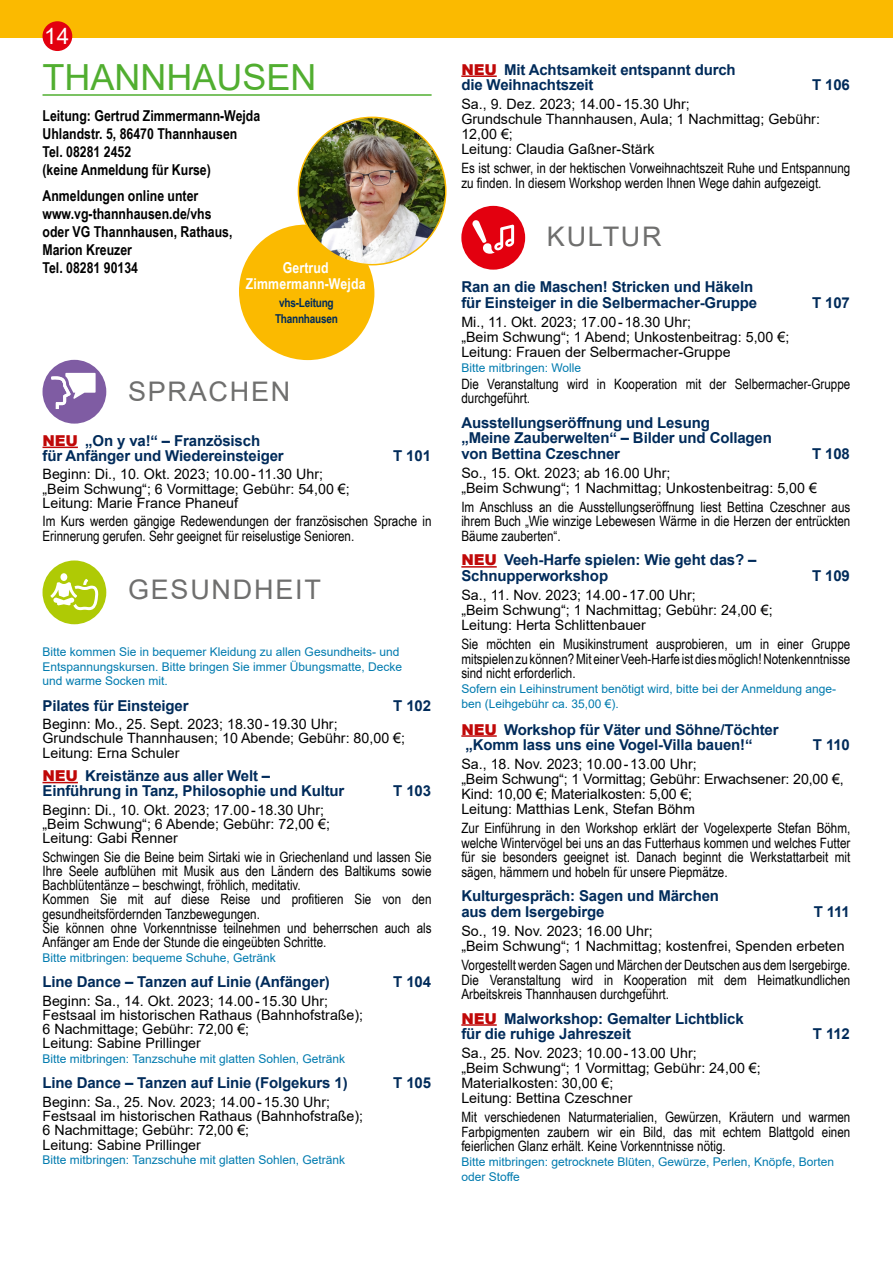
<style>
.page{position:relative;width:893px;height:1263px;background:#fff}
.page>*{position:absolute;margin:0;border:0;box-sizing:border-box;transform-origin:0 0}
.t1{font:36px "Arial";color:#51ae30}
.t2{font:27px "Arial";letter-spacing:.065em;color:#6f6f6e}
.t3{font:22.5px "Arial";color:#fff}
.t4{font:700 15px/15.6px "Arial";letter-spacing:-.01em;color:#002b5a}
.t5{font:700 15px/18px "Arial Narrow";color:#000}
.t6{font:700 15px/16.5px "Arial Narrow";letter-spacing:.01em;color:#fff;text-align:center}
.t7{font:14.25px/14.9px "Arial Narrow";color:#000;text-align:justify}
.t8{font:14.25px/14.9px "Arial";color:#000}
.t9{font:700 12.3px/15.5px "Arial Narrow";letter-spacing:-.02em;color:#002b5a;text-align:center}
.t10{font:12px/14.4px "Arial";color:#007baf}
.s1{font-weight:900;color:#c00808}
</style>
<div class="page">
<hr style="left:892px;top:0;width:1px;height:490px;background:#f6f8e7">
<div style="left:0;top:0;width:893px;height:38px;background:#fbba00"></div>
<div style="left:43px;top:21px;width:29px;height:30px;background:#e3000f;border-radius:50%"></div>
<hr style="left:43px;top:94px;width:389px;height:2px;background:#51ae30">
<hr style="left:43px;top:447px;width:35px;height:1px;background:#c00808">
<hr style="left:43px;top:782px;width:35px;height:1px;background:#c00808">
<div style="left:43px;top:360px;width:63px;height:64px;background:#7f5ca3;border-radius:50%"></div>
<svg style="left:51px;top:373px;width:45px;height:36px"></svg>
<div style="left:43px;top:560px;width:63px;height:64px;background:#afca05;border-radius:50%"></div>
<div style="left:60px;top:573px;width:7px;height:8px;background:#fff;border-radius:50%"></div>
<svg style="left:50px;top:579px;width:48px;height:31px"></svg>
<hr style="left:461px;top:75px;width:36px;height:2px;background:#c00808">
<hr style="left:461px;top:566px;width:36px;height:2px;background:#c00808">
<hr style="left:461px;top:735px;width:36px;height:2px;background:#c00808">
<hr style="left:461px;top:1024px;width:36px;height:2px;background:#c00808">
<div style="left:461px;top:206px;width:64px;height:64px;background:#e3000f;border-radius:50%"></div>
<svg style="left:472px;top:220px;width:42px;height:34px"></svg>
<div style="left:239px;top:224px;width:136px;height:136px;background:#fbba00;border-radius:50%"></div>
<img style="left:298px;top:117px;width:148px;height:148px;border-radius:74px">
<h3 class="t3" style="left:44px;top:21px;width:27px">14</h3>
<h1 class="t1" style="left:43px;top:53px;width:275px">THANNHAUSEN</h1>
<p class="t5" style="left:43px;top:106px;width:219px">Leitung: Gertrud Zimmermann-Wejda<br>Uhlandstr. 5, 86470 Thannhausen<br>Tel. 08281 2452<br>(keine Anmeldung für Kurse)</p>
<p class="t5" style="left:43px;top:186px;width:192px">Anmeldungen online unter www.vg-thannhausen.de/vhs oder VG Thannhausen, Rathaus,<br>Marion Kreuzer<br>Tel. 08281 90134</p>
<p class="t6" style="left:246px;top:258px;width:121px">Gertrud<br>Zimmermann-Wejda</p>
<p class="t9" style="left:275px;top:295px;width:64px">vhs-Leitung<br>Thannhausen</p>
<h2 class="t2" style="left:128px;top:373px;width:164px">SPRACHEN</h2>
<p class="t4" style="left:43px;top:433px;width:243px;line-height:15px"><span class="s1">NEU</span> „On y va!“ – Französisch<br>für Anfänger und Wiedereinsteiger</p>
<p class="t4" style="left:393px;top:448px;width:39px">T 101</p>
<p class="t8" style="left:43px;top:467px;width:309px;line-height:14.2px">Beginn: Di., 10. Okt. 2023; 10.00-11.30 Uhr; „Beim Schwung“; 6 Vormittage; Gebühr: 54,00 €;<br>Leitung: Marie France Phaneuf</p>
<p class="t7" style="left:43px;top:514px;width:391px;line-height:14.2px">Im Kurs werden gängige Redewendungen der französischen Sprache in<br>Erinnerung gerufen. Sehr geeignet für reiselustige Senioren.</p>
<h2 class="t2" style="left:128px;top:570px;width:194px">GESUNDHEIT</h2>
<p class="t10" style="left:43px;top:645px;width:361px">Bitte kommen Sie in bequemer Kleidung zu allen Gesundheits- und<br>Entspannungskursen. Bitte bringen Sie immer Übungsmatte, Decke und warme Socken mit.</p>
<p class="t4" style="left:43px;top:698px;width:148px">Pilates für Einsteiger</p>
<p class="t4" style="left:393px;top:698px;width:39px">T 102</p>
<p class="t8" style="left:43px;top:717px;width:364px;line-height:14.2px">Beginn: Mo., 25. Sept. 2023; 18.30-19.30 Uhr;<br>Grundschule Thannhausen; 10 Abende; Gebühr: 80,00 €;<br>Leitung: Erna Schuler</p>
<p class="t4" style="left:43px;top:768px;width:303px;line-height:15px"><span class="s1">NEU</span> Kreistänze aus aller Welt –<br>Einführung in Tanz, Philosophie und Kultur</p>
<p class="t4" style="left:393px;top:783px;width:39px">T 103</p>
<p class="t8" style="left:43px;top:802px;width:289px;line-height:14.2px">Beginn: Di., 10. Okt. 2023; 17.00-18.30 Uhr; „Beim Schwung“; 6 Abende; Gebühr: 72,00 €;<br>Leitung: Gabi Renner</p>
<p class="t7" style="left:43px;top:849px;width:391px;line-height:14.2px;text-align:left">Schwingen Sie die Beine beim Sirtaki wie in Griechenland und lassen Sie Ihre Seele aufblühen mit Musik aus den Ländern des Baltikums sowie Bachblütentänze – beschwingt, fröhlich, meditativ.<br>Kommen Sie mit auf diese Reise und profitieren Sie von den gesundheitsfördernden Tanzbewegungen.<br>Sie können ohne Vorkenntnisse teilnehmen und beherrschen auch als Anfänger am Ende der Stunde die eingeübten Schritte.</p>
<p class="t10" style="left:43px;top:950px;width:235px">Bitte mitbringen: bequeme Schuhe, Getränk</p>
<p class="t4" style="left:43px;top:974px;width:289px">Line Dance – Tanzen auf Linie (Anfänger)</p>
<p class="t4" style="left:393px;top:974px;width:39px">T 104</p>
<p class="t8" style="left:43px;top:993px;width:322px;line-height:14.2px">Beginn: Sa., 14. Okt. 2023; 14.00-15.30 Uhr; Festsaal im historischen Rathaus (Bahnhofstraße); 6 Nachmittage; Gebühr: 72,00 €;<br>Leitung: Sabine Prillinger</p>
<p class="t10" style="left:43px;top:1051px;width:304px">Bitte mitbringen: Tanzschuhe mit glatten Sohlen, Getränk</p>
<p class="t4" style="left:43px;top:1075px;width:307px">Line Dance – Tanzen auf Linie (Folgekurs 1)</p>
<p class="t4" style="left:393px;top:1075px;width:39px">T 105</p>
<p class="t8" style="left:43px;top:1095px;width:322px;line-height:14.2px">Beginn: Sa., 25. Nov. 2023; 14.00-15.30 Uhr; Festsaal im historischen Rathaus (Bahnhofstraße); 6 Nachmittage; Gebühr: 72,00 €;<br>Leitung: Sabine Prillinger</p>
<p class="t10" style="left:43px;top:1152px;width:304px">Bitte mitbringen: Tanzschuhe mit glatten Sohlen, Getränk</p>
<p class="t4" style="left:461px;top:62px;width:276px"><span class="s1">NEU</span> Mit Achtsamkeit entspannt durch die Weihnachtszeit</p>
<p class="t4" style="left:812px;top:77px;width:39px">T 106</p>
<p class="t8" style="left:461px;top:97px;width:360px">Sa., 9. Dez. 2023; 14.00-15.30 Uhr;<br>Grundschule Thannhausen, Aula; 1 Nachmittag; Gebühr:<br>12,00 €;<br>Leitung: Claudia Gaßner-Stärk</p>
<p class="t7" style="left:461px;top:160px;width:391px">Es ist schwer, in der hektischen Vorweihnachtszeit Ruhe und Entspannung zu finden. In diesem Workshop werden Ihnen Wege dahin aufgezeigt.</p>
<h2 class="t2" style="left:547px;top:218px;width:116px">KULTUR</h2>
<p class="t4" style="left:461px;top:280px;width:297px">Ran an die Maschen! Stricken und Häkeln für Einsteiger in die Selbermacher-Gruppe</p>
<p class="t4" style="left:812px;top:295px;width:39px">T 107</p>
<p class="t8" style="left:461px;top:315px;width:329px">Mi., 11. Okt. 2023; 17.00-18.30 Uhr;<br>„Beim Schwung“; 1 Abend; Unkostenbeitrag: 5,00 €;<br>Leitung: Frauen der Selbermacher-Gruppe</p>
<p class="t10" style="left:461px;top:360px;width:121px">Bitte mitbringen: Wolle</p>
<p class="t7" style="left:461px;top:376px;width:391px">Die Veranstaltung wird in Kooperation mit der Selbermacher-Gruppe durchgeführt.</p>
<p class="t4" style="left:461px;top:415px;width:312px">Ausstellungseröffnung und Lesung<br>„Meine Zauberwelten“ – Bilder und Collagen von Bettina Czeschner</p>
<p class="t4" style="left:812px;top:446px;width:39px">T 108</p>
<p class="t8" style="left:461px;top:465px;width:357px">So., 15. Okt. 2023; ab 16.00 Uhr;<br>„Beim Schwung“; 1 Nachmittag; Unkostenbeitrag: 5,00 €</p>
<p class="t7" style="left:461px;top:499px;width:391px">Im Anschluss an die Ausstellungseröffnung liest Bettina Czeschner aus ihrem Buch „Wie winzige Lebewesen Wärme in die Herzen der entrückten Bäume zauberten“.</p>
<p class="t4" style="left:461px;top:552px;width:297px"><span class="s1">NEU</span> Veeh-Harfe spielen: Wie geht das? –<br>Schnupperworkshop</p>
<p class="t4" style="left:812px;top:568px;width:39px">T 109</p>
<p class="t8" style="left:461px;top:587px;width:313px">Sa., 11. Nov. 2023; 14.00-17.00 Uhr;<br>„Beim Schwung“; 1 Nachmittag; Gebühr: 24,00 €;<br>Leitung: Herta Schlittenbauer</p>
<p class="t7" style="left:461px;top:636px;width:391px">Sie möchten ein Musikinstrument ausprobieren, um in einer Gruppe mitspielen zu können? Mit einer Veeh-Harfe ist dies möglich! Notenkenntnisse sind nicht erforderlich.</p>
<p class="t10" style="left:461px;top:681px;width:376px;line-height:15px">Sofern ein Leihinstrument benötigt wird, bitte bei der Anmeldung ange&shy;ben (Leihgebühr ca. 35,00 €).</p>
<p class="t4" style="left:461px;top:722px;width:319px"><span class="s1">NEU</span> Workshop für Väter und Söhne/Töchter „Komm lass uns eine Vogel-Villa bauen!“</p>
<p class="t4" style="left:813px;top:737px;width:38px">T 110</p>
<p class="t8" style="left:461px;top:757px;width:384px">Sa., 18. Nov. 2023; 10.00-13.00 Uhr;<br>„Beim Schwung“; 1 Vormittag; Gebühr: Erwachsener: 20,00 €, Kind: 10,00 €; Materialkosten: 5,00 €;<br>Leitung: Matthias Lenk, Stefan Böhm</p>
<p class="t7" style="left:461px;top:820px;width:391px">Zur Einführung in den Workshop erklärt der Vogelexperte Stefan Böhm, welche Wintervögel bei uns an das Futterhaus kommen und welches Futter für sie besonders geeignet ist. Danach beginnt die Werkstattarbeit mit sägen, hämmern und hobeln für unsere Piepmätze.</p>
<p class="t4" style="left:461px;top:888px;width:259px">Kulturgespräch: Sagen und Märchen aus dem Isergebirge</p>
<p class="t4" style="left:814px;top:904px;width:38px">T 111</p>
<p class="t8" style="left:461px;top:923px;width:385px">So., 19. Nov. 2023; 16.00 Uhr;<br>„Beim Schwung“; 1 Nachmittag; kostenfrei, Spenden erbeten</p>
<p class="t7" style="left:461px;top:957px;width:391px">Vorgestellt werden Sagen und Märchen der Deutschen aus dem Isergebirge.<br>Die Veranstaltung wird in Kooperation mit dem Heimatkundlichen Arbeitskreis Thannhausen durchgeführt.</p>
<p class="t4" style="left:461px;top:1010px;width:284px"><span class="s1">NEU</span> Malworkshop: Gemalter Lichtblick für die ruhige Jahreszeit</p>
<p class="t4" style="left:813px;top:1026px;width:38px">T 112</p>
<p class="t8" style="left:461px;top:1045px;width:301px">Sa., 25. Nov. 2023; 10.00-13.00 Uhr;<br>„Beim Schwung“; 1 Vormittag; Gebühr: 24,00 €; Materialkosten: 30,00 €;<br>Leitung: Bettina Czeschner</p>
<p class="t7" style="left:461px;top:1109px;width:391px">Mit verschiedenen Naturmaterialien, Gewürzen, Kräutern und warmen Farbpigmenten zaubern wir ein Bild, das mit echtem Blattgold einen feierlichen Glanz erhält. Keine Vorkenntnisse nötig.</p>
<p class="t10" style="left:461px;top:1154px;width:374px;line-height:15px">Bitte mitbringen: getrocknete Blüten, Gewürze, Perlen, Knöpfe, Borten oder Stoffe</p>
</div>
